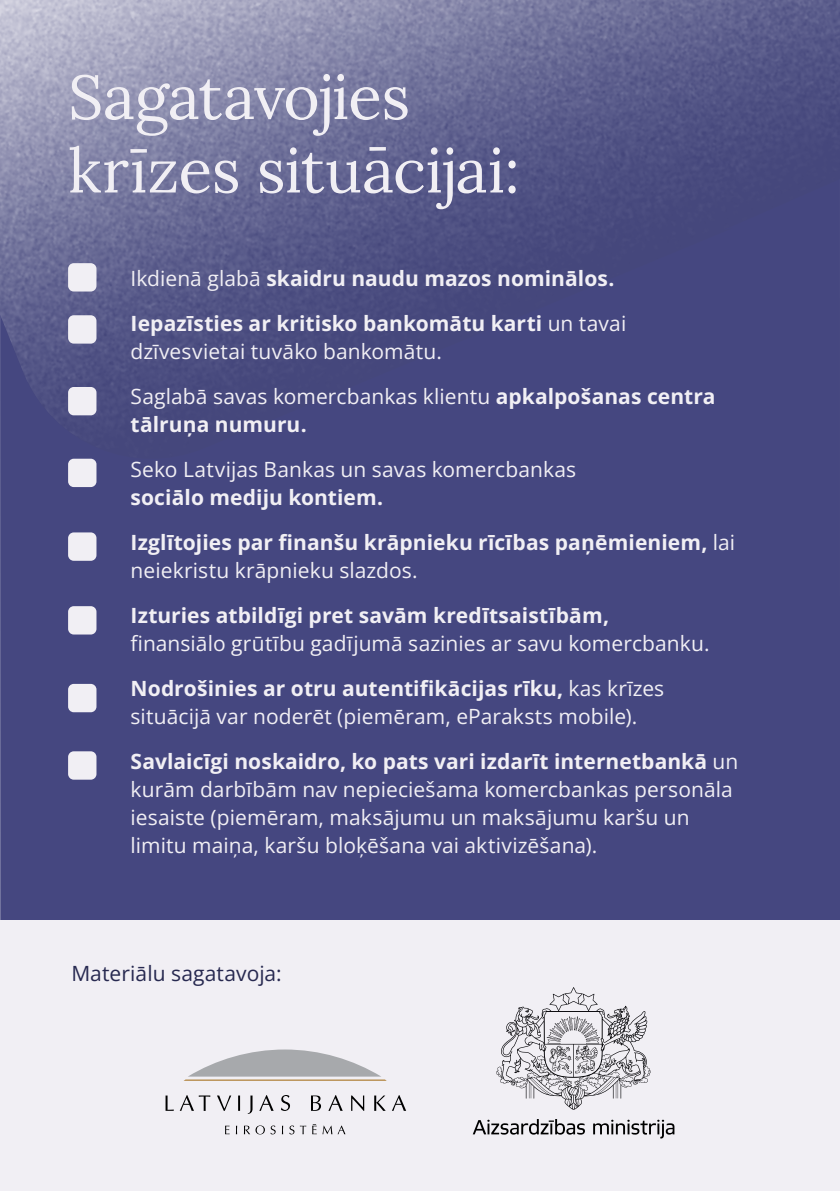
<style>
.page{position:relative;width:840px;height:1191px;background:#fff}
.page>*{position:absolute;margin:0;border:0;box-sizing:border-box;transform-origin:0 0}
.t1{font:62px/73.4px "Lora";letter-spacing:-.005em;color:#f1eff4}
.t2{font:21px/45px "Open Sans";letter-spacing:.005em;color:#f1eff4}
.t3{font:700 21px/45px "Open Sans";letter-spacing:.005em;color:#f1eff4}
.t4{font:21px "Open Sans";letter-spacing:.005em;color:#272950}
.s1{font-weight:400}
.s2{font-weight:700}
</style>
<div class="page">
<div style="left:0;top:0;width:839px;height:1191px;background:#454780"></div>
<img style="left:0;top:0;width:839px;height:477px">
<div style="left:0;top:920px;width:839px;height:271px;background:#f1eff4"></div>
<div style="left:68px;top:263px;width:28px;height:28px;background:#f1eff4;border-radius:6px"></div>
<div style="left:68px;top:315px;width:28px;height:28px;background:#f1eff4;border-radius:6px"></div>
<div style="left:68px;top:387px;width:28px;height:28px;background:#f1eff4;border-radius:6px"></div>
<div style="left:68px;top:459px;width:28px;height:28px;background:#f1eff4;border-radius:6px"></div>
<div style="left:68px;top:532px;width:28px;height:29px;background:#f1eff4;border-radius:6px"></div>
<div style="left:68px;top:606px;width:28px;height:28px;background:#f1eff4;border-radius:6px"></div>
<div style="left:68px;top:684px;width:28px;height:28px;background:#f1eff4;border-radius:6px"></div>
<div style="left:68px;top:751px;width:28px;height:28px;background:#f1eff4;border-radius:6px"></div>
<svg style="left:165px;top:1095px;width:9px;height:15px"></svg>
<svg style="left:180px;top:1095px;width:30px;height:16px"></svg>
<svg style="left:217px;top:1095px;width:14px;height:15px"></svg>
<svg style="left:238px;top:1095px;width:2px;height:15px"></svg>
<svg style="left:247px;top:1095px;width:5px;height:19px"></svg>
<svg style="left:259px;top:1095px;width:14px;height:15px"></svg>
<svg style="left:281px;top:1095px;width:9px;height:16px"></svg>
<svg style="left:311px;top:1095px;width:10px;height:15px"></svg>
<svg style="left:328px;top:1095px;width:14px;height:15px"></svg>
<svg style="left:351px;top:1095px;width:13px;height:15px"></svg>
<svg style="left:374px;top:1095px;width:11px;height:15px"></svg>
<svg style="left:392px;top:1095px;width:14px;height:15px"></svg>
<svg style="left:185px;top:1049px;width:201px;height:31px"></svg>
<svg style="left:225px;top:1125px;width:4px;height:9px"></svg>
<svg style="left:244px;top:1125px;width:31px;height:9px"></svg>
<svg style="left:289px;top:1125px;width:5px;height:9px"></svg>
<svg style="left:300px;top:1125px;width:6px;height:9px"></svg>
<svg style="left:312px;top:1124px;width:4px;height:10px"></svg>
<svg style="left:322px;top:1125px;width:23px;height:9px"></svg>
<svg style="left:473px;top:1119px;width:111px;height:15px"></svg>
<svg style="left:593px;top:1119px;width:81px;height:19px"></svg>
<svg style="left:496px;top:987px;width:154px;height:122px"></svg>
<h1 class="t1" style="left:68px;top:56px;width:453px">Sagatavojies krīzes situācijai:</h1>
<p class="t3" style="left:130px;top:255px;width:497px"><span class="s1">Ikdienā glabā</span> skaidru naudu mazos nominālos.<br>Iepazīsties ar kritisko bankomātu karti <span class="s1">un tavai</span></p>
<p class="t2" style="left:130px;top:328px;width:586px">dzīvesvietai tuvāko bankomātu.<br>Saglabā savas komercbankas klientu <span class="s2">apkalpošanas centra</span></p>
<p class="t3" style="left:130px;top:401px;width:177px">tālruņa numuru.</p>
<p class="t2" style="left:130px;top:446px;width:447px">Seko Latvijas Bankas un savas komercbankas</p>
<p class="t3" style="left:130px;top:474px;width:605px">sociālo mediju kontiem.<br>Izglītojies par finanšu krāpnieku rīcības paņēmieniem, <span class="s1">lai</span></p>
<p class="t2" style="left:130px;top:547px;width:288px">neiekristu krāpnieku slazdos.</p>
<p class="t3" style="left:130px;top:592px;width:479px">Izturies atbildīgi pret savām kredītsaistībām,</p>
<p class="t2" style="left:130px;top:620px;width:580px">finansiālo grūtību gadījumā sazinies ar savu komercbanku.<br><span class="s2">Nodrošinies ar otru autentifikācijas rīku,</span> kas krīzes</p>
<p class="t3" style="left:130px;top:693px;width:609px"><span class="s1">situācijā var noderēt (piemēram, eParaksts mobile).<br></span>Savlaicīgi noskaidro, ko pats vari izdarīt internetbankā <span class="s1">un</span></p>
<p class="t2" style="left:130px;top:774px;width:603px;line-height:28px">kurām darbībām nav nepieciešama komercbankas personāla iesaiste (piemēram, maksājumu un maksājumu karšu un limitu maiņa, karšu bloķēšana vai aktivizēšana).</p>
<p class="t4" style="left:71px;top:958px;width:211px">Materiālu sagatavoja:</p>
</div>
